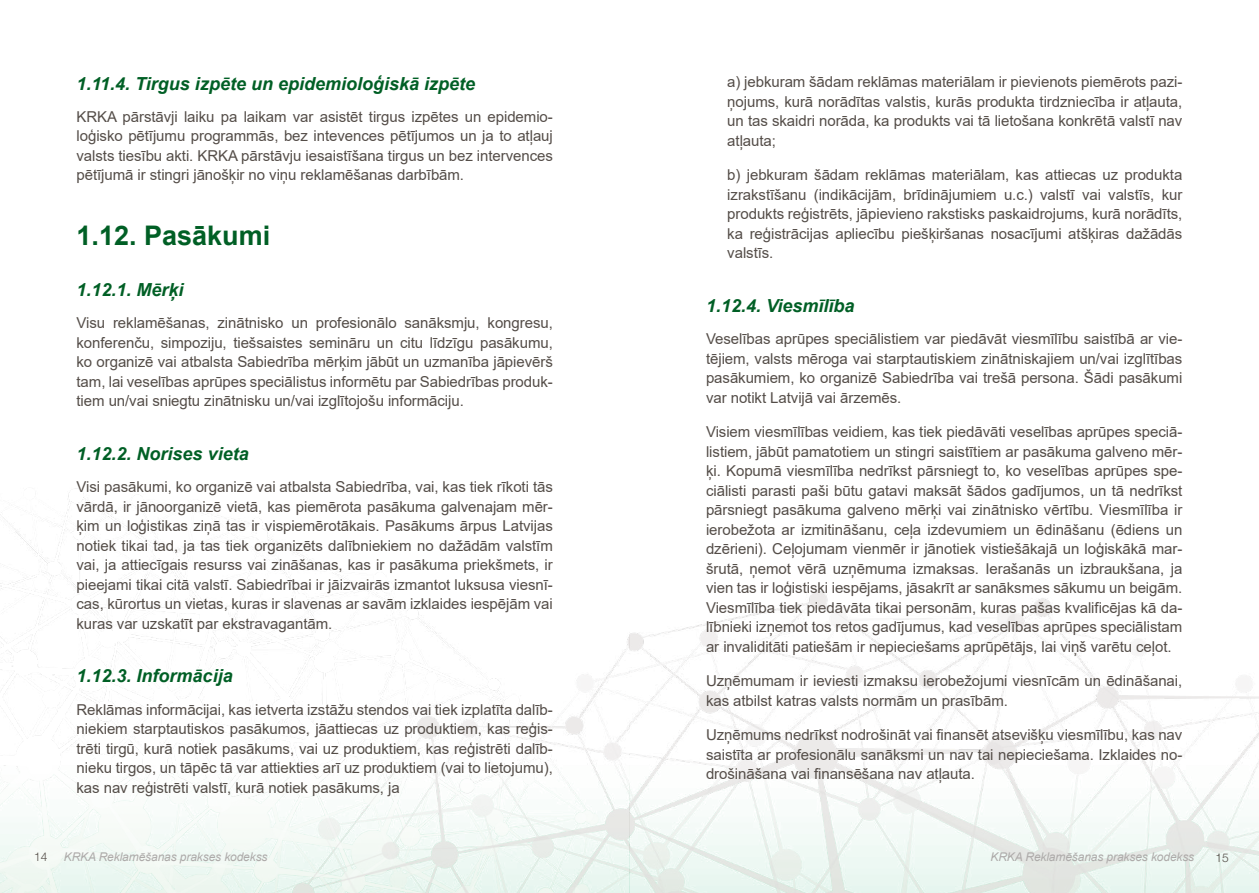
<style>
.page{position:relative;width:1259px;height:893px;background:#fff}
.page>*{position:absolute;margin:0;border:0;box-sizing:border-box;transform-origin:0 0}
.t1{font:700 27px "Arial";color:#005f25}
.t2{font:italic 700 18px "Arial";color:#005f25}
.t3{font:15px/19.5px "Arial";letter-spacing:-.005em;color:#544d48;text-align:justify}
.t4{font:italic 12px "Arial";letter-spacing:-.01em;color:#adaaa9}
.t5{font:300 12px "Helvetica Neue LT Pro";color:#544d48}
</style>
<div class="page">
<img style="left:0;top:488px;width:1259px;height:405px">
<p class="t2" style="left:77px;top:71px;width:400px">1.11.4. Tirgus izpēte un epidemioloģiskā izpēte</p>
<p class="t3" style="left:77px;top:107px;width:478px">KRKA pārstāvji laiku pa laikam var asistēt tirgus izpētes un epidemio&shy;loģisko pētījumu programmās, bez intevences pētījumos un ja to atļauj valsts tiesību akti. KRKA pārstāvju iesaistīšana tirgus un bez intervences pētījumā ir stingri jānošķir no viņu reklamēšanas darbībām.</p>
<h1 class="t1" style="left:77px;top:216px;width:195px">1.12. Pasākumi</h1>
<p class="t2" style="left:77px;top:278px;width:109px">1.12.1. Mērķi</p>
<p class="t3" style="left:77px;top:313px;width:478px">Visu reklamēšanas, zinātnisko un profesionālo sanāksmju, kongresu, konferenču, simpoziju, tiešsaistes semināru un citu līdzīgu pasākumu, ko organizē vai atbalsta Sabiedrība mērķim jābūt un uzmanība jāpievērš tam, lai veselības aprūpes speciālistus informētu par Sabiedrības produk&shy;tiem un/vai sniegtu zinātnisku un/vai izglītojošu informāciju.</p>
<p class="t2" style="left:77px;top:442px;width:174px">1.12.2. Norises vieta</p>
<p class="t3" style="left:77px;top:477px;width:478px">Visi pasākumi, ko organizē vai atbalsta Sabiedrība, vai, kas tiek rīkoti tās vārdā, ir jānoorganizē vietā, kas piemērota pasākuma galvenajam mēr&shy;ķim un loģistikas ziņā tas ir vispiemērotākais. Pasākums ārpus Latvijas notiek tikai tad, ja tas tiek organizēts dalībniekiem no dažādām valstīm vai, ja attiecīgais resurss vai zināšanas, kas ir pasākuma priekšmets, ir pieejami tikai citā valstī. Sabiedrībai ir jāizvairās izmantot luksusa viesnī&shy;cas, kūrortus un vietas, kuras ir slavenas ar savām izklaides iespējām vai kuras var uzskatīt par ekstravagantām.</p>
<p class="t2" style="left:77px;top:664px;width:158px">1.12.3. Informācija</p>
<p class="t3" style="left:77px;top:700px;width:478px">Reklāmas informācijai, kas ietverta izstāžu stendos vai tiek izplatīta dalīb&shy;niekiem starptautiskos pasākumos, jāattiecas uz produktiem, kas reģis&shy;trēti tirgū, kurā notiek pasākums, vai uz produktiem, kas reģistrēti dalīb&shy;nieku tirgos, un tāpēc tā var attiekties arī uz produktiem (vai to lietojumu), kas nav reģistrēti valstī, kurā notiek pasākums, ja</p>
<p class="t3" style="left:727px;top:72px;width:456px">a) jebkuram šādam reklāmas materiālam ir pievienots piemērots pazi&shy;ņojums, kurā norādītas valstis, kurās produkta tirdzniecība ir atļauta, un tas skaidri norāda, ka produkts vai tā lietošana konkrētā valstī nav atļauta;</p>
<p class="t3" style="left:727px;top:165px;width:456px">b) jebkuram šādam reklāmas materiālam, kas attiecas uz produkta izrakstīšanu (indikācijām, brīdinājumiem u.c.) valstī vai valstīs, kur produkts reģistrēts, jāpievieno rakstisks paskaidrojums, kurā norādīts, ka reģistrācijas apliecību piešķiršanas nosacījumi atšķiras dažādās valstīs.</p>
<p class="t2" style="left:706px;top:294px;width:150px">1.12.4. Viesmīlība</p>
<p class="t3" style="left:706px;top:329px;width:478px">Veselības aprūpes speciālistiem var piedāvāt viesmīlību saistībā ar vie&shy;tējiem, valsts mēroga vai starptautiskiem zinātniskajiem un/vai izglītības pasākumiem, ko organizē Sabiedrība vai trešā persona. Šādi pasākumi var notikt Latvijā vai ārzemēs.</p>
<p class="t3" style="left:706px;top:422px;width:478px">Visiem viesmīlības veidiem, kas tiek piedāvāti veselības aprūpes speciā&shy;listiem, jābūt pamatotiem un stingri saistītiem ar pasākuma galveno mēr&shy;ķi. Kopumā viesmīlība nedrīkst pārsniegt to, ko veselības aprūpes spe&shy;ciālisti parasti paši būtu gatavi maksāt šādos gadījumos, un tā nedrīkst pārsniegt pasākuma galveno mērķi vai zinātnisko vērtību. Viesmīlība ir ierobežota ar izmitināšanu, ceļa izdevumiem un ēdināšanu (ēdiens un dzērieni). Ceļojumam vienmēr ir jānotiek vistiešākajā un loģiskākā mar&shy;šrutā, ņemot vērā uzņēmuma izmaksas. Ierašanās un izbraukšana, ja vien tas ir loģistiski iespējams, jāsakrīt ar sanāksmes sākumu un beigām.<br>Viesmīlība tiek piedāvāta tikai personām, kuras pašas kvalificējas kā da&shy;lībnieki izņemot tos retos gadījumus, kad veselības aprūpes speciālistam ar invaliditāti patiešām ir nepieciešams aprūpētājs, lai viņš varētu ceļot.</p>
<p class="t3" style="left:706px;top:671px;width:478px">Uzņēmumam ir ieviesti izmaksu ierobežojumi viesnīcām un ēdināšanai, kas atbilst katras valsts normām un prasībām.</p>
<p class="t3" style="left:706px;top:725px;width:478px">Uzņēmums nedrīkst nodrošināt vai finansēt atsevišķu viesmīlību, kas nav saistīta ar profesionālu sanāksmi un nav tai nepieciešama. Izklaides no&shy;drošināšana vai finansēšana nav atļauta.</p>
<p class="t5" style="left:34px;top:849px;width:15px">14</p>
<p class="t4" style="left:64px;top:849px;width:205px">KRKA Reklamēšanas prakses kodekss</p>
<p class="t4" style="left:990px;top:849px;width:205px">KRKA Reklamēšanas prakses kodekss</p>
<p class="t5" style="left:1215px;top:850px;width:15px">15</p>
</div>
